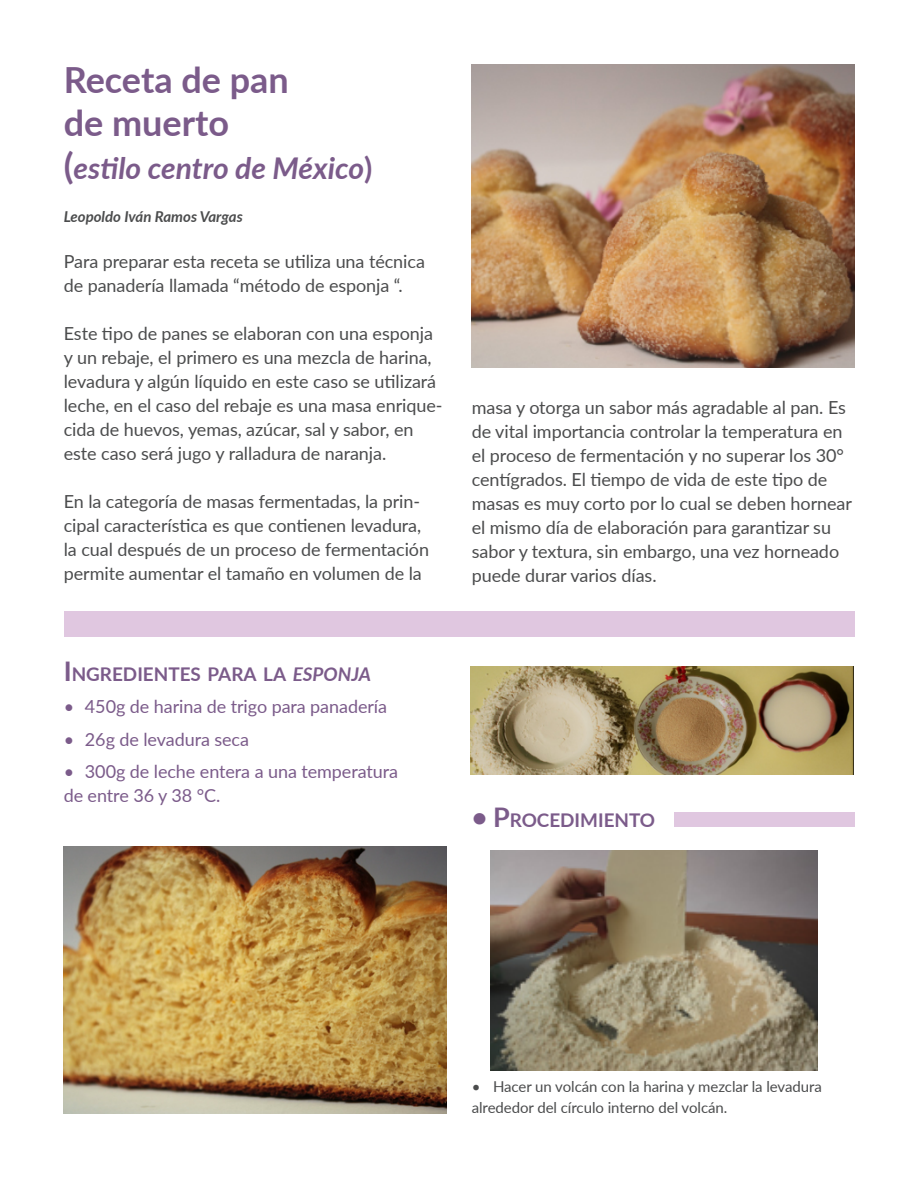
<style>
.page{position:relative;width:918px;height:1188px;background:#fff}
.page>*{position:absolute;margin:0;border:0;box-sizing:border-box;transform-origin:0 0}
.t1{font:700 36px/43.2px "Lato";color:#7b5b8a}
.t2{font:italic 700 30px "Lato";color:#7b5b8a}
.t3{font:700 18.9px "Lato";color:#7b5b8a}
.t4{font:18px/24px "Lato";letter-spacing:-.005em;color:#4b4c4d}
.t5{font:18px/24px "Lato";letter-spacing:-.005em;color:#7b5b8a}
.t6{font:15px/21px "Lato";letter-spacing:-.005em;color:#4b4c4d}
.t7{font:italic 700 15px "Lato";color:#4b4c4d}
.s1{font-style:normal;font-size:36px}
.s2{font-style:normal}
.s3{font-size:27px}
.s4{font-style:italic}
</style>
<div class="page">
<img style="left:471px;top:666px;width:382px;height:109px">
<img style="left:490px;top:851px;width:328px;height:220px">
<img style="left:472px;top:64px;width:382px;height:304px">
<div style="left:64px;top:612px;width:790px;height:25px;background:#e0c7e0"></div>
<img style="left:64px;top:846px;width:382px;height:268px">
<div style="left:674px;top:812px;width:180px;height:15px;background:#e0c7e0"></div>
<p class="t1" style="left:64px;top:56px;width:227px">Receta de pan de muerto</p>
<p class="t2" style="left:64px;top:146px;width:310px"><span class="s1">(</span>estilo centro de México<span class="s2">)</span></p>
<p class="t7" style="left:64px;top:206px;width:181px">Leopoldo Iván Ramos Vargas</p>
<p class="t4" style="left:64px;top:249px;width:363px">Para preparar esta receta se utiliza una técnica de panadería llamada “método de esponja “.</p>
<p class="t4" style="left:64px;top:321px;width:380px">Este tipo de panes se elaboran con una esponja y un rebaje, el primero es una mezcla de harina, levadura y algún líquido en este caso se utilizará leche, en el caso del rebaje es una masa enrique&shy;cida de huevos, yemas, azúcar, sal y sabor, en este caso será jugo y ralladura de naranja.</p>
<p class="t4" style="left:64px;top:489px;width:367px">En la categoría de masas fermentadas, la prin&shy;cipal característica es que contienen levadura, la cual después de un proceso de fermentación permite aumentar el tamaño en volumen de la</p>
<p class="t3" style="left:64px;top:660px;width:309px"><span class="s3">I</span>NGREDI ENTES PARA LA <span class="s4">ESPONJA</span></p>
<p class="t5" style="left:64px;top:694px;width:325px">• 450g de harina de trigo para panadería</p>
<p class="t5" style="left:64px;top:727px;width:187px">• 26g de levadura seca</p>
<p class="t5" style="left:64px;top:759px;width:336px">• 300g de leche entera a una temperatura de entre 36 y 38 °C.</p>
<p class="t4" style="left:472px;top:394px;width:382px">masa y otorga un sabor más agradable al pan. Es de vital importancia controlar la temperatura en el proceso de fermentación y no superar los 30° centígrados. El tiempo de vida de este tipo de masas es muy corto por lo cual se deben hornear el mismo día de elaboración para garantizar su sabor y textura, sin embargo, una vez horneado puede durar varios días.</p>
<p class="t3" style="left:472px;top:807px;width:185px"><span class="s3">• P</span>ROCEDI MI ENTO</p>
<p class="t6" style="left:472px;top:1075px;width:352px">• Hacer un volcán con la harina y mezclar la levadura alrededor del círculo interno del volcán.</p>
</div>
